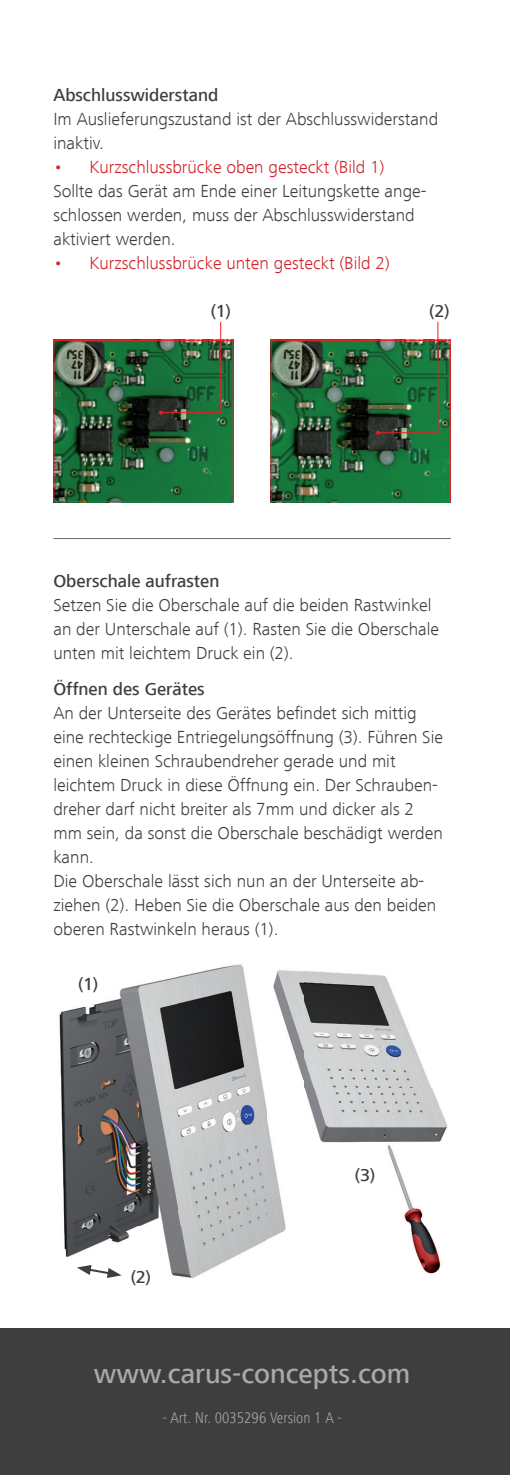
<style>
.page{position:relative;width:510px;height:1475px;background:#fff}
.page>*{position:absolute;margin:0;border:0;box-sizing:border-box;transform-origin:0 0}
.t1{font:500 28px "Frutiger Next LT";color:#a8a9ad}
.t2{font:300 18px/24px "Frutiger Next LT";color:#3e3e3f}
.t3{font:300 18px "Frutiger Next LT";color:#d1232a}
.t4{font:500 18px "Frutiger Next LT";color:#3e3e3f}
.t5{font:300 condensed 16px "Frutiger Next LT";color:#a8a9ad}
</style>
<div class="page">
<div style="left:0;top:1328px;width:509px;height:146px;background:#3e3e3f"></div>
<img style="left:59px;top:964px;width:208px;height:261px">
<img style="left:64px;top:1225px;width:203px;height:53px">
<img style="left:267px;top:970px;width:180px;height:304px">
<img style="left:55px;top:342px;width:176px;height:158px">
<div style="left:53px;top:340px;width:180px;height:162px;border:1px solid #ee1d23"></div>
<img style="left:272px;top:342px;width:176px;height:158px">
<div style="left:270px;top:340px;width:180px;height:162px;border:1px solid #ee1d23"></div>
<hr style="left:53px;top:538px;width:397px;height:1px;background:#6c6d70">
<svg style="left:77px;top:1264px;width:44px;height:13px"></svg>
<svg style="left:159px;top:321px;width:62px;height:93px"></svg>
<img style="left:375px;top:321px;width:63px;height:114px">
<p class="t4" style="left:53px;top:85px;width:166px">Abschlusswiderstand</p>
<p class="t2" style="left:53px;top:107px;width:386px">Im Auslieferungszustand ist der Abschlusswiderstand inaktiv.</p>
<p class="t3" style="left:53px;top:157px;width:332px">• Kurzschlussbrücke oben gesteckt (Bild 1)</p>
<p class="t2" style="left:53px;top:179px;width:374px">Sollte das Gerät am Ende einer Leitungskette ange&shy;schlossen werden, muss der Abschlusswiderstand aktiviert werden.</p>
<p class="t3" style="left:53px;top:253px;width:337px">• Kurzschlussbrücke unten gesteckt (Bild 2)</p>
<p class="t4" style="left:210px;top:301px;width:22px">(1)</p>
<p class="t4" style="left:429px;top:301px;width:22px">(2)</p>
<p class="t4" style="left:53px;top:571px;width:167px">Oberschale aufrasten</p>
<p class="t2" style="left:53px;top:593px;width:387px">Setzen Sie die Oberschale auf die beiden Rastwinkel an der Unterschale auf (1). Rasten Sie die Oberschale unten mit leichtem Druck ein (2).</p>
<p class="t4" style="left:53px;top:679px;width:153px">Öffnen des Gerätes</p>
<p class="t2" style="left:53px;top:701px;width:390px">An der Unterseite des Gerätes befindet sich mittig eine rechteckige Entriegelungsöffnung (3). Führen Sie einen kleinen Schraubendreher gerade und mit leichtem Druck in diese Öffnung ein. Der Schrauben&shy;dreher darf nicht breiter als 7mm und dicker als 2 mm sein, da sonst die Oberschale beschädigt werden kann.<br>Die Oberschale lässt sich nun an der Unterseite ab&shy;ziehen (2). Heben Sie die Oberschale aus den beiden oberen Rastwinkeln heraus (1).</p>
<p class="t4" style="left:78px;top:973px;width:22px">(1)</p>
<p class="t4" style="left:131px;top:1266px;width:22px">(2)</p>
<p class="t4" style="left:354px;top:1165px;width:22px">(3)</p>
<h1 class="t1" style="left:94px;top:1358px;width:317px">www.carus-concepts.com</h1>
<p class="t5" style="left:162px;top:1408px;width:181px">- Art. Nr. 0035296 Version 1 A -</p>
</div>
